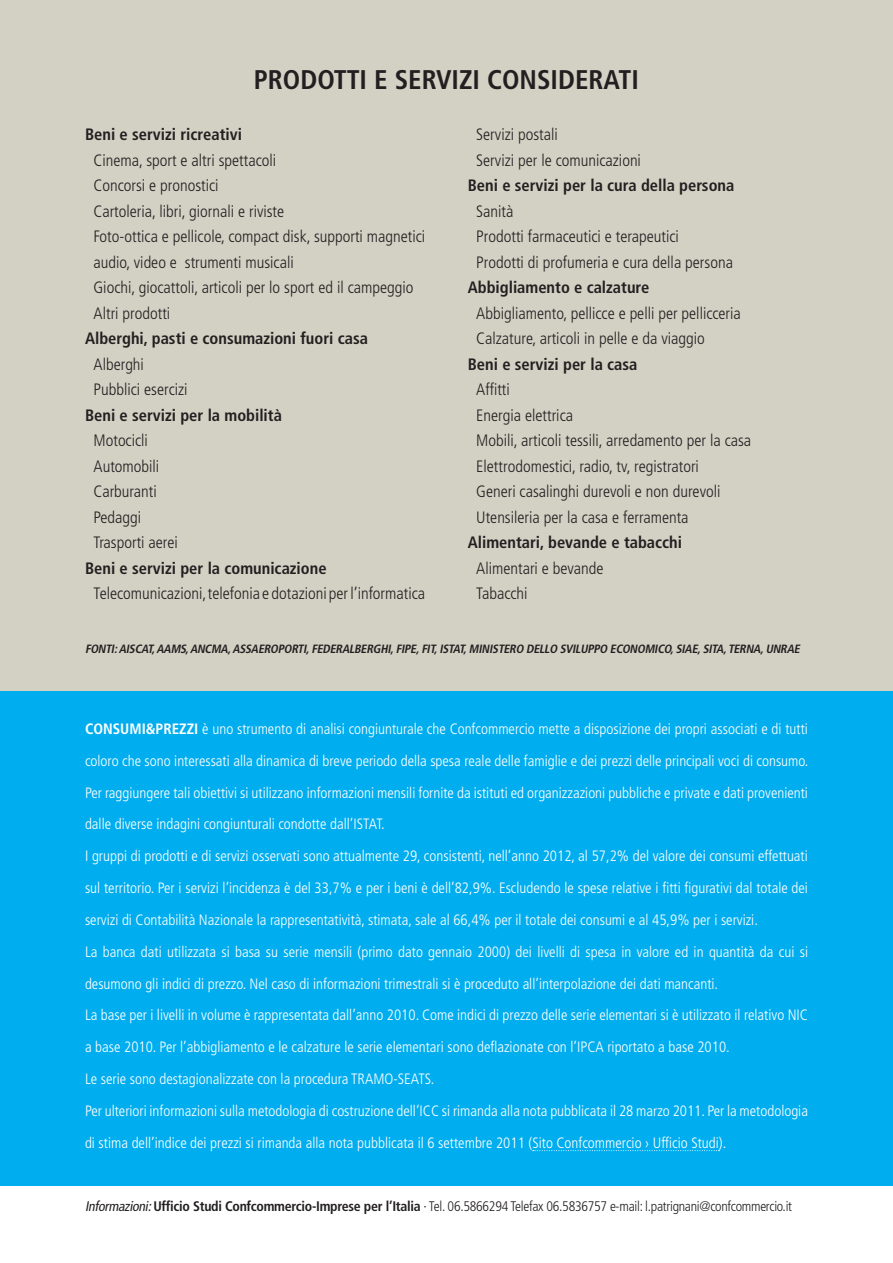
<style>
.page{position:relative;width:893px;height:1263px;background:#fff}
.page>*{position:absolute;margin:0;border:0;box-sizing:border-box;transform-origin:0 0}
.t1{font:700 condensed 27px "Frutiger";color:#231f20}
.t2{font:300 condensed 16.5px/25.5px "Frutiger";color:#231f20}
.t3{font:700 condensed 16.5px "Frutiger";color:#231f20}
.t4{font:300 condensed 15px/31.8px "Frutiger";color:#fff}
.t5{font:300 condensed 13.8px "Frutiger";letter-spacing:-.02em;color:#231f20}
.t6{font:italic 700 condensed 12px "Frutiger";color:#231f20}
.s1{font-weight:700}
.s2{font-weight:400;font-style:italic}
</style>
<div class="page">
<div style="left:0;top:0;width:893px;height:691px;background:#d2d1c4"></div>
<div style="left:0;top:691px;width:893px;height:495px;background:#00aeef"></div>
<svg style="left:533px;top:1150px;width:186px;height:1px"></svg>
<h1 class="t1" style="left:254px;top:64px;width:387px">PRODOTTI E SERVIZI CONSIDERATI</h1>
<p class="t3" style="left:85px;top:125px;width:158px">Beni e servizi ricreativi</p>
<p class="t2" style="left:94px;top:148px;width:333px">Cinema, sport e altri spettacoli<br>Concorsi e pronostici<br>Cartoleria, libri, giornali e riviste<br>Foto-ottica e pellicole, compact disk, supporti magnetici audio, video e strumenti musicali<br>Giochi, giocattoli, articoli per lo sport ed il campeggio Altri prodotti</p>
<p class="t3" style="left:85px;top:329px;width:284px">Alberghi, pasti e consumazioni fuori casa</p>
<p class="t2" style="left:94px;top:351px;width:96px">Alberghi<br>Pubblici esercizi</p>
<p class="t3" style="left:85px;top:405px;width:198px">Beni e servizi per la mobilità</p>
<p class="t2" style="left:94px;top:428px;width:86px">Motocicli<br>Automobili<br>Carburanti<br>Pedaggi<br>Trasporti aerei</p>
<p class="t3" style="left:85px;top:558px;width:243px">Beni e servizi per la comunicazione</p>
<p class="t2" style="left:94px;top:581px;width:333px">Telecomunicazioni, telefonia e dotazioni per l’informatica</p>
<p class="t2" style="left:476px;top:122px;width:166px">Servizi postali<br>Servizi per le comunicazioni</p>
<p class="t3" style="left:468px;top:176px;width:268px">Beni e servizi per la cura della persona</p>
<p class="t2" style="left:476px;top:198px;width:258px">Sanità<br>Prodotti farmaceutici e terapeutici<br>Prodotti di profumeria e cura della persona</p>
<p class="t3" style="left:468px;top:278px;width:183px">Abbigliamento e calzature</p>
<p class="t2" style="left:476px;top:300px;width:266px">Abbigliamento, pellicce e pelli per pellicceria<br>Calzature, articoli in pelle e da viaggio</p>
<p class="t3" style="left:468px;top:354px;width:171px">Beni e servizi per la casa</p>
<p class="t2" style="left:476px;top:377px;width:276px">Affitti<br>Energia elettrica<br>Mobili, articoli tessili, arredamento per la casa Elettrodomestici, radio, tv, registratori<br>Generi casalinghi durevoli e non durevoli Utensileria per la casa e ferramenta</p>
<p class="t3" style="left:468px;top:533px;width:216px">Alimentari, bevande e tabacchi</p>
<p class="t2" style="left:476px;top:555px;width:129px">Alimentari e bevande<br>Tabacchi</p>
<p class="t6" style="left:85px;top:641px;width:719px">FONTI:AISCAT,AAMS,ANCMA,ASSAEROPORTI,FEDERALBERGHI,FIPE,FIT,ISTAT,MINISTERO DELLO SVILUPPO ECONOMICO,SIAE,SITA,TERNA,UNRAE</p>
<p class="t4" style="left:85px;top:713px;width:725px"><span class="s1">CONSUMI&amp;PREZZI</span> è uno strumento di analisi congiunturale che Confcommercio mette a disposizione dei propri associati e di tutti coloro che sono interessati alla dinamica di breve periodo della spesa reale delle famiglie e dei prezzi delle principali voci di consumo.<br>Per raggiungere tali obiettivi si utilizzano informazioni mensili fornite da istituti ed organizzazioni pubbliche e private e dati provenienti dalle diverse indagini congiunturali condotte dall’ISTAT.<br>I gruppi di prodotti e di servizi osservati sono attualmente 29, consistenti, nell’anno 2012, al 57,2% del valore dei consumi effettuati sul territorio. Per i servizi l’incidenza è del 33,7% e per i beni è dell’82,9%. Escludendo le spese relative i fitti figurativi dal totale dei servizi di Contabilità Nazionale la rappresentatività, stimata, sale al 66,4% per il totale dei consumi e al 45,9% per i servizi.<br>La banca dati utilizzata si basa su serie mensili (primo dato gennaio 2000) dei livelli di spesa in valore ed in quantità da cui si desumono gli indici di prezzo. Nel caso di informazioni trimestrali si è proceduto all’interpolazione dei dati mancanti.<br>La base per i livelli in volume è rappresentata dall’anno 2010. Come indici di prezzo delle serie elementari si è utilizzato il relativo NIC a base 2010. Per l’abbigliamento e le calzature le serie elementari sono deflazionate con l’IPCA riportato a base 2010.<br>Le serie sono destagionalizzate con la procedura TRAMO-SEATS.<br>Per ulteriori informazioni sulla metodologia di costruzione dell’ICC si rimanda alla nota pubblicata il 28 marzo 2011. Per la metodologia di stima dell’indice dei prezzi si rimanda alla nota pubblicata il 6 settembre 2011 (Sito Confcommercio › Ufficio Studi).</p>
<p class="t5" style="left:85px;top:1199px;width:708px"><span class="s2">Informazioni:</span><span class="s1">Ufficio Studi Confcommercio-Imprese per l’Italia</span> · Tel. 06.5866294 Telefax 06.5836757 e-mail: l.patrignani@confcommercio.it</p>
</div>
